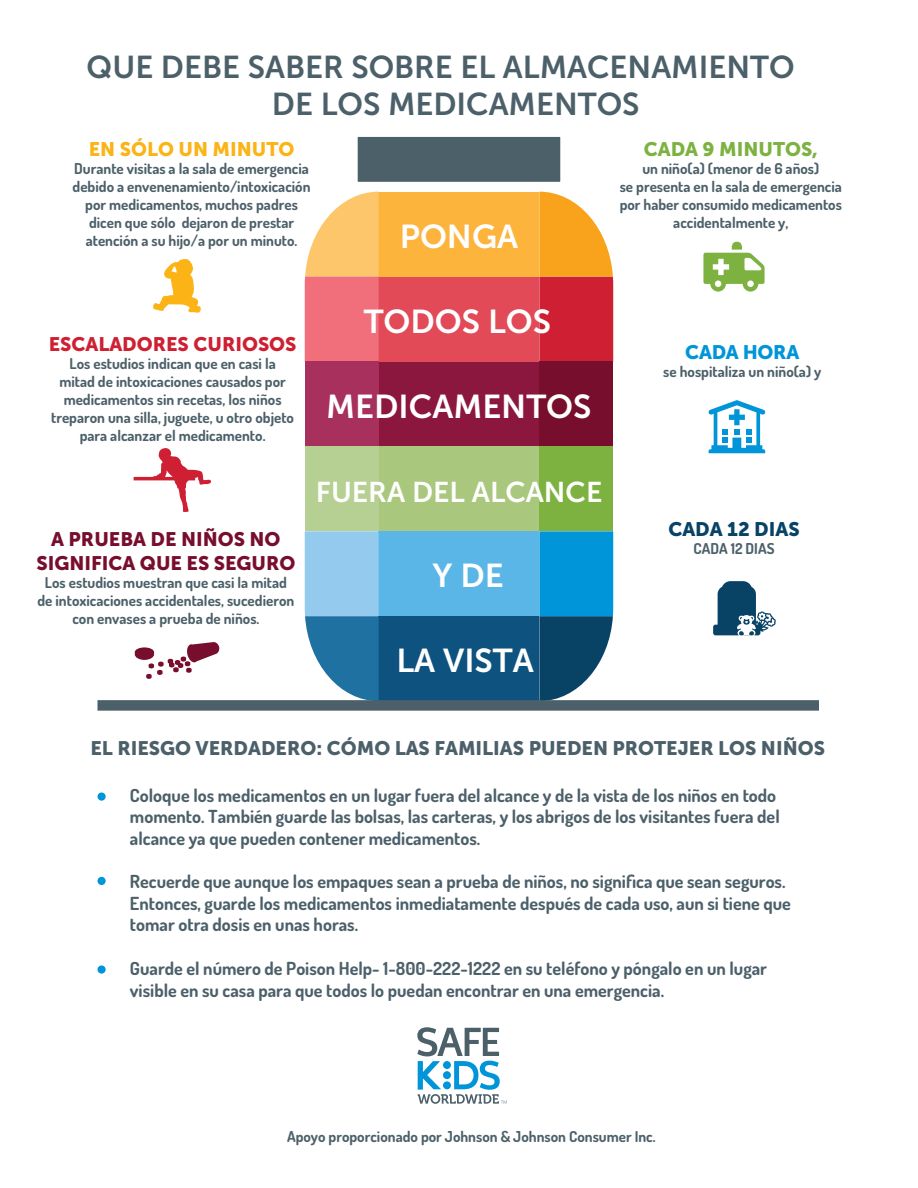
<style>
.page{position:relative;width:918px;height:1188px;background:#fff}
.page>*{position:absolute;margin:0;border:0;box-sizing:border-box;transform-origin:0 0}
.t1{font:33px "Museo Sans 700";color:#fff}
.t2{font:31.5px/37.8px "Museo Sans 700";color:#4c606a}
.t3{font:28.5px "Museo Sans 700";color:#fff}
.t4{font:19.5px "Museo Sans 900";color:#4c606a}
.t5{font:19.5px/23.4px "Museo Sans 900";color:#780e2d;text-align:center}
.t6{font:19.5px "Museo Sans 900";color:#ce2032}
.t7{font:19.5px "Museo Sans 900";color:#fbb316}
.t8{font:19.5px "Museo Sans 900";color:#7db241}
.t9{font:19.5px "Museo Sans 900";color:#084366}
.t10{font:19.5px "Museo Sans 900";letter-spacing:-.015em;color:#0095d9}
.t11{font:700 18px/21.6px "Dosis";color:#4c606a}
.t12{font:700 15px/18px "Dosis";color:#4c606a;text-align:center}
</style>
<div class="page">
<svg style="left:134px;top:448px;width:77px;height:64px"></svg>
<svg style="left:135px;top:642px;width:85px;height:37px"></svg>
<div style="left:98px;top:793px;width:8px;height:8px;background:#0095d9;border-radius:50%"></div>
<div style="left:98px;top:877px;width:8px;height:8px;background:#0095d9;border-radius:50%"></div>
<div style="left:98px;top:965px;width:8px;height:9px;background:#0095d9;border-radius:50%"></div>
<div style="left:358px;top:137px;width:202px;height:45px;background:#4c606a"></div>
<svg style="left:539px;top:192px;width:74px;height:169px;background:#e46c42"></svg>
<div style="left:379px;top:192px;width:160px;height:85px;background:#fcb43d"></div>
<div style="left:379px;top:361px;width:160px;height:85px;background:#8c173e"></div>
<div style="left:379px;top:446px;width:160px;height:85px;background:#a9c77d"></div>
<div style="left:379px;top:531px;width:160px;height:85px;background:#5ab6e6"></div>
<div style="left:379px;top:277px;width:160px;height:84px;background:#e24a57"></div>
<svg style="left:305px;top:192px;width:74px;height:169px;background:#f7a083"></svg>
<div style="left:539px;top:446px;width:74px;height:85px;background:#7db241"></div>
<div style="left:539px;top:361px;width:74px;height:85px;background:#780e2d"></div>
<svg style="left:539px;top:531px;width:74px;height:169px;background:#2182b1"></svg>
<div style="left:305px;top:446px;width:74px;height:85px;background:#b6cf92"></div>
<div style="left:379px;top:616px;width:160px;height:85px;background:#0e5280"></div>
<div style="left:305px;top:361px;width:74px;height:85px;background:#a7305c"></div>
<svg style="left:305px;top:531px;width:74px;height:169px;background:#72add2"></svg>
<svg style="left:153px;top:259px;width:48px;height:54px"></svg>
<svg style="left:703px;top:242px;width:62px;height:50px"></svg>
<svg style="left:708px;top:400px;width:58px;height:53px"></svg>
<div style="left:98px;top:700px;width:721px;height:11px;background:#4c606a"></div>
<svg style="left:713px;top:581px;width:63px;height:55px"></svg>
<svg style="left:417px;top:1027px;width:90px;height:77px"></svg>
<h2 class="t2" style="left:272px;top:48px;width:524px;text-indent:-185px">QUE DEBE SABER SOBRE EL ALMACENAMIENTO<br>DE LOS MEDICAMENTOS</h2>
<h3 class="t7" style="left:89px;top:138px;width:207px">EN SÓLO UN MINUTO</h3>
<p class="t12" style="left:73px;top:159px;width:240px">Durante visitas a la sala de emergencia debido a envenenamiento/intoxicación por medicamentos, muchos padres dicen que sólo dejaron de prestar atención a su hijo/a por un minuto.</p>
<h1 class="t1" style="left:400px;top:218px;width:120px">PONGA</h1>
<h3 class="t8" style="left:644px;top:138px;width:176px">CADA 9 MINUTOS,</h3>
<p class="t12" style="left:620px;top:159px;width:224px">un niño(a) (menor de 6 años)<br>se presenta en la sala de emergencia por haber consumido medicamentos accidentalmente y,</p>
<h3 class="t6" style="left:49px;top:333px;width:249px">ESCALADORES CURIOSOS</h3>
<p class="t12" style="left:51px;top:355px;width:244px">Los estudios indican que en casi la mitad de intoxicaciones causados por medicamentos sin recetas, los niños treparon una silla, juguete, u otro objeto para alcanzar el medicamento.</p>
<h3 class="t5" style="left:36px;top:528px;width:261px">A PRUEBA DE NIÑOS NO<br>SIGNIFICA QUE ES SEGURO</h3>
<p class="t12" style="left:37px;top:573px;width:258px">Los estudios muestran que casi la mitad de intoxicaciones accidentales, sucedieron con envases a prueba de niños.</p>
<h1 class="t1" style="left:364px;top:303px;width:189px">TODOS LOS</h1>
<h1 class="t1" style="left:326px;top:388px;width:267px">MEDICAMENTOS</h1>
<h3 class="t3" style="left:316px;top:477px;width:288px">FUERA DEL ALCANCE</h3>
<h1 class="t1" style="left:432px;top:557px;width:73px">Y DE</h1>
<h1 class="t1" style="left:396px;top:642px;width:139px">LA VISTA</h1>
<h3 class="t10" style="left:685px;top:341px;width:115px">CADA HORA</h3>
<p class="t12" style="left:663px;top:362px;width:159px">se hospitaliza un niño(a) y</p>
<h3 class="t9" style="left:668px;top:518px;width:133px">CADA 12 DIAS</h3>
<p class="t12" style="left:694px;top:539px;width:83px">CADA 12 DIAS</p>
<h3 class="t4" style="left:90px;top:737px;width:736px">EL RIESGO VERDADERO: CÓMO LAS FAMILIAS PUEDEN PROTEJER LOS NIÑOS</h3>
<p class="t11" style="left:130px;top:784px;width:651px">Coloque los medicamentos en un lugar fuera del alcance y de la vista de los niños en todo momento. También guarde las bolsas, las carteras, y los abrigos de los visitantes fuera del alcance ya que pueden contener medicamentos.</p>
<p class="t11" style="left:130px;top:870px;width:663px">Recuerde que aunque los empaques sean a prueba de niños, no significa que sean seguros.<br>Entonces, guarde los medicamentos inmediatamente después de cada uso, aun si tiene que tomar otra dosis en unas horas.</p>
<p class="t11" style="left:130px;top:957px;width:639px">Guarde el número de Poison Help- 1-800-222-1222 en su teléfono y póngalo en un lugar visible en su casa para que todos lo puedan encontrar en una emergencia.</p>
<p class="t12" style="left:287px;top:1127px;width:370px">Apoyo proporcionado por Johnson &amp; Johnson Consumer Inc.</p>
</div>
